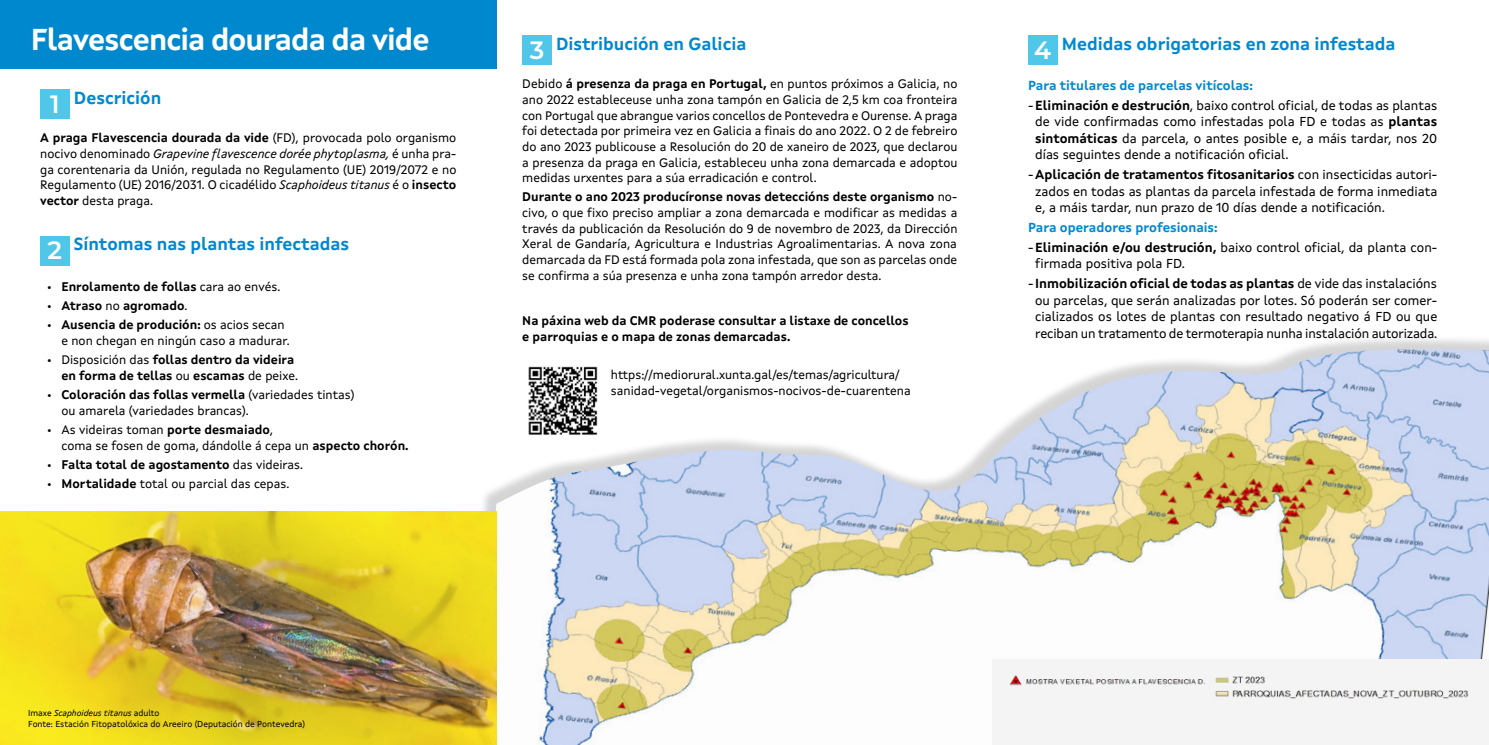
<style>
.page{position:relative;width:1489px;height:745px;background:#fff}
.page>*{position:absolute;margin:0;border:0;box-sizing:border-box;transform-origin:0 0}
.t1{font:700 30.12px "Xunta Sans";letter-spacing:-.03em;color:#fff}
.t2{font:700 17.5px "Xunta Sans";color:#0088cf}
.t3{font:13.12px/16.4px "Xunta Sans";color:#000}
.t4{font:12.5px/15.6px "Xunta Sans";color:#000}
.t5{font:700 12.5px/15.6px "Xunta Sans";color:#000}
.t6{font:8.75px/10.5px "Xunta Sans";color:#000}
.s1{font-family:"Montserrat";font-weight:600;font-size:25px;color:#fff}
.s2{font-weight:700;color:#0088cf}
.s3{font-weight:700}
.s4{font-style:italic}
.s5{font-weight:400}
</style>
<div class="page">
<div style="left:460px;top:334px;width:1028px;height:410px;background:#000;opacity:.17"></div>
<img style="left:478px;top:349px;width:1010px;height:395px">
<div style="left:992px;top:659px;width:496px;height:85px;background:#f4f4f4"></div>
<div style="left:0;top:0;width:496px;height:68px;background:#0088cf"></div>
<div style="left:40px;top:89px;width:30px;height:30px;background:#50c7e8"></div>
<div style="left:40px;top:236px;width:30px;height:29px;background:#50c7e8"></div>
<div style="left:522px;top:35px;width:29px;height:30px;background:#50c7e8"></div>
<img style="left:522px;top:360px;width:81px;height:80px">
<img style="left:0;top:511px;width:496px;height:233px">
<div style="left:1028px;top:35px;width:29px;height:30px;background:#50c7e8"></div>
<img style="left:1010px;top:675px;width:458px;height:24px">
<h1 class="t1" style="left:31px;top:21px;width:400px">Flavescencia dourada da vide</h1>
<h2 class="t2" style="left:1034px;top:33px;width:362px"><span class="s1">4</span> Medidas obrigatorias en zona infestada</h2>
<p class="t3" style="left:1028px;top:75px;width:410px;line-height:20px"><span class="s2">Para titulares de parcelas vitícolas:<br></span>-<span class="s3">Eliminación e destrución</span>, baixo control oficial, de todas as plantas</p>
<p class="t3" style="left:1035px;top:113px;width:403px;text-align:justify">de vide confirmadas como infestadas pola FD e todas as <span class="s3">plantas sintomáticas</span> da parcela, o antes posible e, a máis tardar, nos 20 días seguintes dende a notificación oficial.</p>
<p class="t3" style="left:1035px;top:166px;width:403px;text-align:justify;text-indent:-7px">-<span class="s3">Aplicación de tratamentos fitosanitarios</span> con insecticidas autori&shy;zados en todas as plantas da parcela infestada de forma inmediata e, a máis tardar, nun prazo de 10 días dende a notificación.</p>
<p class="t3" style="left:1028px;top:217px;width:410px;line-height:20px"><span class="s2">Para operadores profesionais:<br></span>-<span class="s3">Eliminación e/ou destrución,</span> baixo control oficial, da planta con-</p>
<p class="t3" style="left:1035px;top:255px;width:151px">firmada positiva pola FD.</p>
<p class="t3" style="left:1028px;top:275px;width:410px;text-align:center">- <span class="s3">Inmobilización oficial de todas as plantas</span> de vide das instalacións ou parcelas, que serán analizadas por lotes. Só poderán ser comer&shy;cializados os lotes de plantas con resultado negativo á FD ou que reciban un tratamento de termoterapia nunha instalación autorizada.</p>
<h2 class="t2" style="left:529px;top:33px;width:218px"><span class="s1">3</span> Distribución en Galicia</h2>
<p class="t4" style="left:522px;top:76px;width:436px;text-align:justify">Debido <span class="s3">á presenza da praga en Portugal,</span> en puntos próximos a Galicia, no ano 2022 estableceuse unha zona tampón en Galicia de 2,5 km coa fronteira con Portugal que abrangue varios concellos de Pontevedra e Ourense. A praga foi detectada por primeira vez en Galicia a finais do ano 2022. O 2 de febreiro do ano 2023 publicouse a Resolución do 20 de xaneiro de 2023, que declarou a presenza da praga en Galicia, estableceu unha zona demarcada e adoptou medidas urxentes para a súa erradicación e control.</p>
<p class="t4" style="left:522px;top:189px;width:436px;text-align:justify"><span class="s3">Durante o ano 2023 producíronse novas deteccións deste organismo</span> no&shy;civo, o que fixo preciso ampliar a zona demarcada e modificar as medidas a través da publicación da Resolución do 9 de novembro de 2023, da Dirección Xeral de Gandaría, Agricultura e Industrias Agroalimentarias. A nova zona demarcada da FD está formada pola zona infestada, que son as parcelas onde se confirma a súa presenza e unha zona tampón arredor desta.</p>
<p class="t5" style="left:522px;top:313px;width:388px">Na páxina web da CMR poderase consultar a listaxe de concellos e parroquias e o mapa de zonas demarcadas.</p>
<p class="t4" style="left:611px;top:366px;width:301px">https://mediorural.xunta.gal/es/temas/agricultura/ sanidad-vegetal/organismos-nocivos-de-cuarentena</p>
<h2 class="t2" style="left:50px;top:87px;width:113px"><span class="s1">1</span> Descrición</h2>
<p class="t4" style="left:40px;top:130px;width:418px;text-align:justify"><span class="s3">A praga Flavescencia dourada da vide</span> (FD), provocada polo organismo nocivo denominado <span class="s4">Grapevine flavescence dorée phytoplasma,</span> é unha pra&shy;ga corentenaria da Unión, regulada no Regulamento (UE) 2019/2072 e no Regulamento (UE) 2016/2031. O cicadélido <span class="s4">Scaphoideus titanus</span> é o <span class="s3">insecto vector</span> desta praga.</p>
<h2 class="t2" style="left:48px;top:233px;width:303px"><span class="s1">2</span> Síntomas nas plantas infectadas</h2>
<p class="t5" style="left:47px;top:278px;width:234px"><span class="s5">•</span> Enrolamento de follas <span class="s5">cara ao envés.</span></p>
<p class="t5" style="left:47px;top:298px;width:142px"><span class="s5">•</span> Atraso <span class="s5">no</span> agromado<span class="s5">.</span></p>
<p class="t4" style="left:61px;top:317px;width:230px;text-indent:-14px">• <span class="s3">Ausencia de produción:</span> os acios secan e non chegan en ningún caso a madurar.</p>
<p class="t5" style="left:61px;top:352px;width:238px;text-indent:-14px"><span class="s5">• Disposición das</span> follas dentro da videira en forma de tellas <span class="s5">ou</span> escamas <span class="s5">de peixe.</span></p>
<p class="t4" style="left:61px;top:386px;width:294px;text-indent:-14px">• <span class="s3">Coloración das follas vermella</span> (variedades tintas) ou amarela (variedades brancas).</p>
<p class="t4" style="left:61px;top:421px;width:349px;text-indent:-14px">• As videiras toman <span class="s3">porte desmaiado</span>,<br>coma se fosen de goma, dándolle á cepa un <span class="s3">aspecto chorón.</span></p>
<p class="t5" style="left:47px;top:456px;width:257px"><span class="s5">•</span> Falta total de agostamento <span class="s5">das videiras.</span></p>
<p class="t4" style="left:47px;top:475px;width:244px">• <span class="s3">Mortalidade</span> total ou parcial das cepas.</p>
<p class="t6" style="left:28px;top:707px;width:278px">Imaxe <span class="s4">Scaphoideus titanus</span> adulto<br>Fonte: Estación Fitopatolóxica do Areeiro (Deputación de Pontevedra)</p>
</div>
